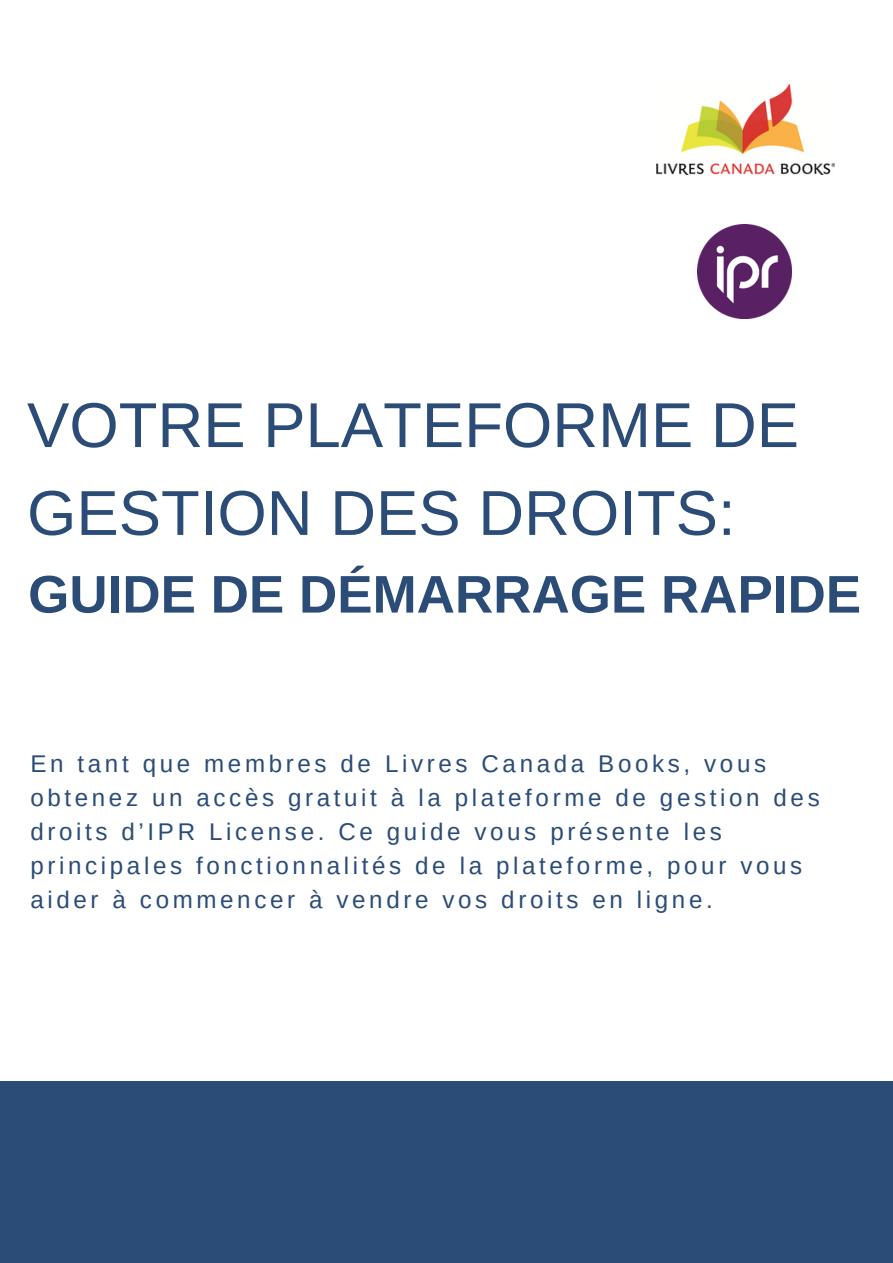
<style>
.page{position:relative;width:893px;height:1263px;background:#fff}
.page>*{position:absolute;margin:0;border:0;box-sizing:border-box;transform-origin:0 0}
.t1{font:63.45px/87.8px "Arimo";color:#2a4c77}
.t2{font:700 52.95px "Arimo";color:#2a4c77}
.t3{font:24.15px/33.8px "Arimo";letter-spacing:.15em;color:#2a4c77}
</style>
<div class="page">
<div style="left:0;top:1081px;width:893px;height:182px;background:#2a4c77"></div>
<img style="left:697px;top:224px;width:95px;height:95px">
<img style="left:656px;top:84px;width:178px;height:91px">
<h1 class="t1" style="left:27px;top:381px;width:773px">VOTRE PLATEFORME DE<br>GESTION DES DROITS:</h1>
<h2 class="t2" style="left:28px;top:565px;width:834px">GUIDE DE DÉMARRAGE RAPIDE</h2>
<p class="t3" style="left:30px;top:747px;width:791px">En tant que membres de Livres Canada Books, vous obtenez un accès gratuit à la plateforme de gestion des droits d’IPR License. Ce guide vous présente les principales fonctionnalités de la plateforme, pour vous aider à commencer à vendre vos droits en ligne.</p>
</div>
